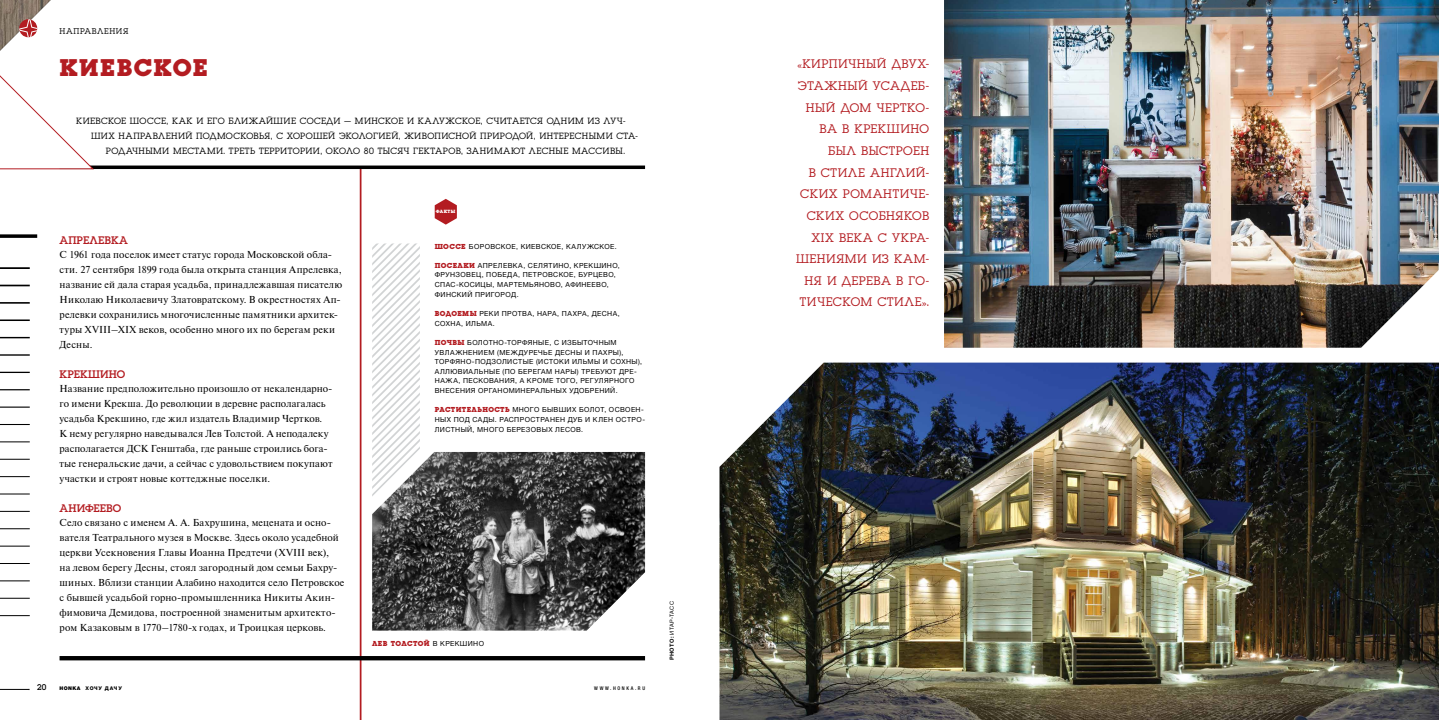
<style>
.page{position:relative;width:1439px;height:720px;background:#fff}
.page>*{position:absolute;margin:0;border:0;box-sizing:border-box;transform-origin:0 0}
.t1{font:700 25.11px "Luga";letter-spacing:.05em;color:#b31c21}
.t2{font:12.95px/21.6px "Luga";letter-spacing:.045em;color:#b31c21;text-align:right}
.t3{font:11.46px "Luga";letter-spacing:.015em;color:#b31c21}
.t4{font:10.06px/14.9px "Newton";letter-spacing:.015em;color:#000}
.t5{font:9.45px "Luga";letter-spacing:.045em;color:#000}
.t6{font:8.66px "Luga";letter-spacing:.075em;color:#000}
.t7{font:8.66px "Luga";color:#000}
.t8{font:700 7.52px "Luga";letter-spacing:.045em;color:#b31c21}
.t9{font:7px/9.6px "Helvetica Neue LTW1 G";letter-spacing:.05em;color:#000}
.t10{font:5.6px "Helvetica Neue LTW1 G";letter-spacing:.035em;color:#000}
.t11{font:800 5.08px "Helvetica Neue LTW1 G";letter-spacing:.165em;color:#000}
.t12{font:500 condensed 5.08px "Helvetica Neue LTW1 G";letter-spacing:.325em;color:#000}
.t13{font:700 4.81px "Luga";letter-spacing:.07em;color:#fff}
.s1{font-family:"Luga";font-weight:700;font-size:7.52px;color:#b31c21}
.s2{font-family:"Helvetica Neue LTW1 G";font-weight:400;font-size:7px;color:#000}
.s3{font-weight:900}
.s4{font-weight:700}
</style>
<div class="page">
<svg style="left:0;top:688px;width:30px;height:2px"></svg>
<svg style="left:0;top:234px;width:37px;height:4px"></svg>
<hr style="left:0;top:267px;width:30px;height:2px;background:#000">
<hr style="left:0;top:284px;width:30px;height:2px;background:#000">
<hr style="left:0;top:302px;width:30px;height:1px;background:#000">
<hr style="left:0;top:319px;width:30px;height:2px;background:#000">
<hr style="left:0;top:337px;width:30px;height:1px;background:#000">
<hr style="left:0;top:354px;width:30px;height:1px;background:#000">
<hr style="left:0;top:371px;width:30px;height:2px;background:#000">
<hr style="left:0;top:389px;width:30px;height:1px;background:#000">
<hr style="left:0;top:406px;width:30px;height:1px;background:#000">
<hr style="left:0;top:424px;width:30px;height:1px;background:#000">
<hr style="left:0;top:441px;width:30px;height:1px;background:#000">
<hr style="left:0;top:458px;width:30px;height:1px;background:#000">
<hr style="left:0;top:476px;width:30px;height:1px;background:#000">
<hr style="left:0;top:493px;width:30px;height:1px;background:#000">
<hr style="left:0;top:511px;width:30px;height:1px;background:#000">
<hr style="left:0;top:528px;width:30px;height:1px;background:#000">
<hr style="left:0;top:545px;width:30px;height:1px;background:#000">
<hr style="left:0;top:563px;width:30px;height:1px;background:#000">
<hr style="left:0;top:580px;width:30px;height:1px;background:#000">
<hr style="left:0;top:598px;width:30px;height:1px;background:#000">
<hr style="left:0;top:615px;width:30px;height:1px;background:#000">
<img style="left:944px;top:0;width:495px;height:347px">
<img style="left:719px;top:362px;width:720px;height:357px">
<img style="left:372px;top:452px;width:273px;height:178px">
<hr style="left:360px;top:167px;width:1px;height:552px;background:#b31c21">
<svg style="left:93px;top:165px;width:552px;height:4px;background:#222"></svg>
<svg style="left:0;top:0;width:93px;height:169px"></svg>
<svg style="left:372px;top:243px;width:48px;height:253px"></svg>
<div style="left:60px;top:655px;width:585px;height:5px;background:#000"></div>
<svg style="left:435px;top:199px;width:22px;height:25px"></svg>
<p class="t6" style="left:60px;top:27px;width:70px">НАПРАВЛЕНИЯ</p>
<h1 class="t1" style="left:60px;top:55px;width:150px">КИЕВСКОЕ</h1>
<p class="t5" style="left:76px;top:117px;width:551px">КИЕВСКОЕ ШОССЕ, КАК И ЕГО БЛИЖАЙШИЕ СОСЕДИ – МИНСКОЕ И КАЛУЖСКОЕ, СЧИТАЕТСЯ ОДНИМ ИЗ ЛУЧ-</p>
<p class="t5" style="left:91px;top:132px;width:548px">ШИХ НАПРАВЛЕНИЙ ПОДМОСКОВЬЯ, С ХОРОШЕЙ ЭКОЛОГИЕЙ, ЖИВОПИСНОЙ ПРИРОДОЙ, ИНТЕРЕСНЫМИ СТА-</p>
<p class="t5" style="left:106px;top:147px;width:520px">РОДАЧНЫМИ МЕСТАМИ. ТРЕТЬ ТЕРРИТОРИИ, ОКОЛО 80 ТЫСЯЧ ГЕКТАРОВ, ЗАНИМАЮТ ЛЕСНЫЕ МАССИВЫ.</p>
<p class="t3" style="left:60px;top:234px;width:70px">АПРЕЛЕВКА</p>
<p class="t4" style="left:60px;top:247px;width:284px">С 1961 года поселок имеет статус города Московской обла&shy;сти. 27 сентября 1899 года была открыта станция Апрелевка, название ей дала старая усадьба, принадлежавшая писателю Николаю Николаевичу Златовратскому. В окрестностях Ап&shy;релевки сохранились многочисленные памятники архитек&shy;туры XVIII–XIX веков, особенно много их по берегам реки Десны.</p>
<p class="t3" style="left:60px;top:368px;width:67px">КРЕКШИНО</p>
<p class="t4" style="left:60px;top:381px;width:275px">Название предположительно произошло от некалендарно&shy;го имени Крекша. До революции в деревне располагалась усадьба Крекшино, где жил издатель Владимир Чертков.<br>К нему регулярно наведывался Лев Толстой. А неподалеку располагается ДСК Генштаба, где раньше строились бога&shy;тые генеральские дачи, а сейчас с удовольствием покупают участки и строят новые коттеджные поселки.</p>
<p class="t3" style="left:60px;top:502px;width:63px">АНИФЕЕВО</p>
<p class="t4" style="left:60px;top:515px;width:286px">Село связано с именем А. А. Бахрушина, мецената и осно&shy;вателя Театрального музея в Москве. Здесь около усадебной церкви Усекновения Главы Иоанна Предтечи (XVIII век),<br>на левом берегу Десны, стоял загородный дом семьи Бахру&shy;шиных. Вблизи станции Алабино находится село Петровское с бывшей усадьбой горно-промышленника Никиты Акин&shy;фимовича Демидова, построенной знаменитым архитекто&shy;ром Казаковым в 1770–1780-х годах, и Троицкая церковь.</p>
<p class="t13" style="left:436px;top:209px;width:21px">ФАКТЫ</p>
<p class="t9" style="left:435px;top:241px;width:183px"><span class="s1">ШОССЕ</span> БОРОВСКОЕ, КИЕВСКОЕ, КАЛУЖСКОЕ.</p>
<p class="t9" style="left:435px;top:260px;width:186px"><span class="s1">ПОСЕЛКИ</span> АПРЕЛЕВКА, СЕЛЯТИНО, КРЕКШИНО, ФРУНЗОВЕЦ, ПОБЕДА, ПЕТРОВСКОЕ, БУРЦЕВО, СПАС-КОСИЦЫ, МАРТЕМЬЯНОВО, АФИНЕЕВО, ФИНСКИЙ ПРИГОРОД.</p>
<p class="t9" style="left:435px;top:308px;width:186px"><span class="s1">ВОДОЕМЫ</span> РЕКИ ПРОТВА, НАРА, ПАХРА, ДЕСНА,<br>СОХНА, ИЛЬМА.</p>
<p class="t9" style="left:435px;top:337px;width:209px"><span class="s1">ПОЧВЫ</span> БОЛОТНО-ТОРФЯНЫЕ, С ИЗБЫТОЧНЫМ УВЛАЖНЕНИЕМ (МЕЖДУРЕЧЬЕ ДЕСНЫ И ПАХРЫ), ТОРФЯНО-ПОДЗОЛИСТЫЕ (ИСТОКИ ИЛЬМЫ И СОХНЫ), АЛЛЮВИАЛЬНЫЕ (ПО БЕРЕГАМ НАРЫ) ТРЕБУЮТ ДРЕ-НАЖА, ПЕСКОВАНИЯ, А КРОМЕ ТОГО, РЕГУЛЯРНОГО ВНЕСЕНИЯ ОРГАНОМИНЕРАЛЬНЫХ УДОБРЕНИЙ.</p>
<p class="t9" style="left:435px;top:405px;width:212px"><span class="s1">РАСТИТЕЛЬНОСТЬ</span> МНОГО БЫВШИХ БОЛОТ, ОСВОЕН-<br>НЫХ ПОД САДЫ. РАСПРОСТРАНЕН ДУБ И КЛЕН ОСТРО-<br>ЛИСТНЫЙ, МНОГО БЕРЕЗОВЫХ ЛЕСОВ.</p>
<p class="t8" style="left:372px;top:639px;width:113px">ЛЕВ ТОЛСТОЙ <span class="s2">В КРЕКШИНО</span></p>
<p class="t7" style="left:37px;top:682px;width:11px">20</p>
<p class="t11" style="left:60px;top:685px;width:64px"><span class="s3">HONKA</span> ХОЧУ ДАЧУ</p>
<p class="t12" style="left:594px;top:685px;width:52px">WWW.HONKA.RU</p>
<p class="t10" style="left:668px;top:660px;width:60px;rotate:-90deg"><span class="s4">PHOTO:</span> ИТАР-ТАСС</p>
<p class="t2" style="left:796px;top:53px;width:135px">«КИРПИЧНЫЙ ДВУХ-<br>ЭТАЖНЫЙ УСАДЕБ-<br>НЫЙ ДОМ ЧЕРТКО-<br>ВА В КРЕКШИНО<br>БЫЛ ВЫСТРОЕН<br>В СТИЛЕ АНГЛИЙ-<br>СКИХ РОМАНТИЧЕ-<br>СКИХ ОСОБНЯКОВ<br>XIX ВЕКА С УКРА-<br>ШЕНИЯМИ ИЗ КАМ-<br>НЯ И ДЕРЕВА В ГО-<br>ТИЧЕСКОМ СТИЛЕ».</p>
</div>
